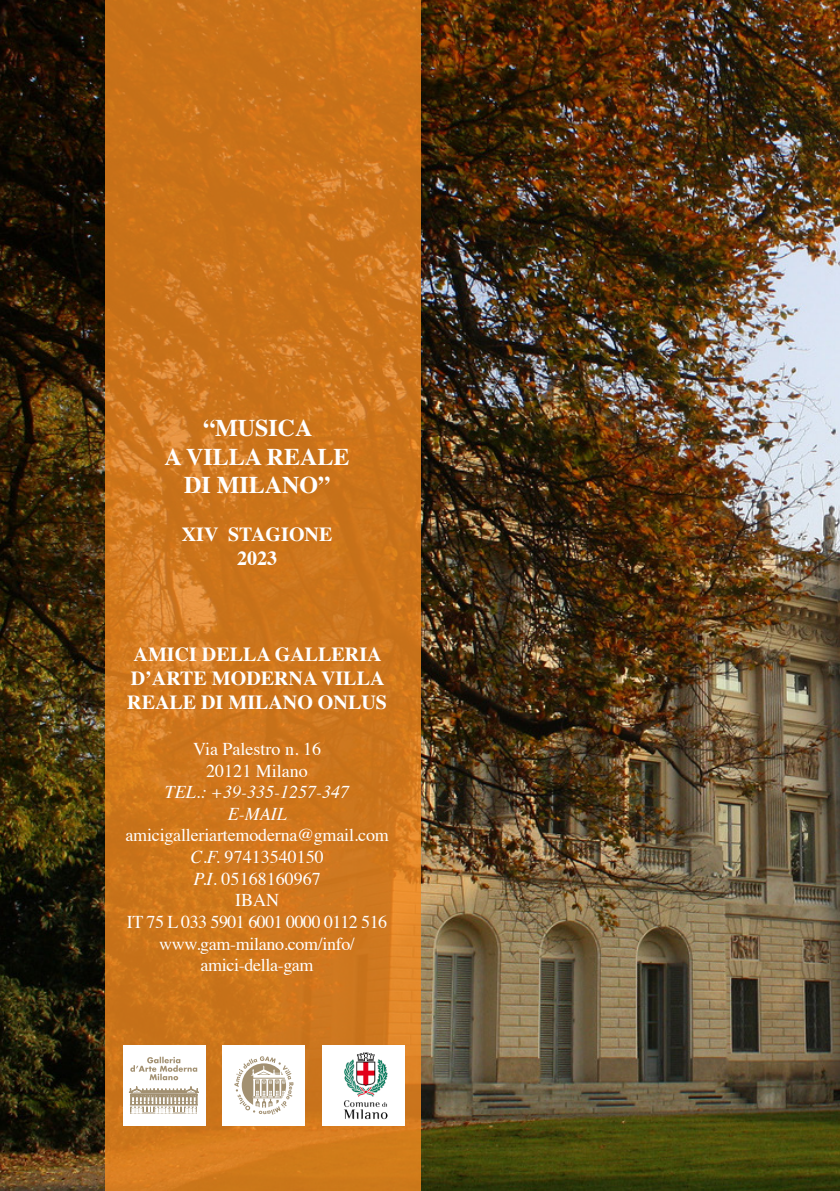
<style>
.page{position:relative;width:840px;height:1191px;background:#fff}
.page>*{position:absolute;margin:0;border:0;box-sizing:border-box;transform-origin:0 0}
.t1{font:700 24px "Times";color:#fff}
.t2{font:700 20px/24px "Times";color:#fff}
.t3{font:18px "Times";letter-spacing:-.01em;color:#fff}
.t4{font:italic 18px "Times";color:#fff}
.t5{font:18px "Times";letter-spacing:-.03em;color:#fff}
.s1{font-style:italic}
</style>
<div class="page">
<img style="left:0;top:0;width:839px;height:1191px">
<svg style="left:105px;top:0;width:315px;height:1191px;background:#cf771d"></svg>
<div style="left:223px;top:1045px;width:82px;height:80px;background:#fff"></div>
<svg style="left:234px;top:1056px;width:59px;height:58px"></svg>
<div style="left:123px;top:1045px;width:82px;height:80px;background:#fff"></div>
<svg style="left:128px;top:1086px;width:71px;height:26px"></svg>
<hr style="left:130px;top:1105px;width:67px;height:1px;background:#fff">
<svg style="left:130px;top:1056px;width:67px;height:24px"></svg>
<img style="left:322px;top:1045px;width:83px;height:80px">
<p class="t1" style="left:203px;top:404px;width:111px">“MUSICA</p>
<p class="t1" style="left:164px;top:433px;width:186px">A VILLA REALE</p>
<p class="t1" style="left:184px;top:462px;width:147px">DI MILANO”</p>
<p class="t2" style="left:182px;top:520px;width:152px">XIV STAGIONE</p>
<p class="t2" style="left:237px;top:544px;width:41px">2023</p>
<p class="t2" style="left:131px;top:640px;width:255px">AMICI DELLA GALLERIA<br>D’ARTE MODERNA VILLA</p>
<p class="t2" style="left:127px;top:688px;width:261px">REALE DI MILANO ONLUS</p>
<p class="t3" style="left:193px;top:732px;width:129px">Via Palestro n. 16</p>
<p class="t3" style="left:206px;top:753px;width:103px">20121 Milano</p>
<p class="t4" style="left:165px;top:776px;width:186px">TEL.: +39-335-1257-347</p>
<p class="t4" style="left:227px;top:798px;width:60px">E-MAIL</p>
<p class="t3" style="left:125px;top:818px;width:265px">amicigalleriartemoderna@gmail.com</p>
<p class="t3" style="left:190px;top:840px;width:135px"><span class="s1">C.F.</span> 97413540150</p>
<p class="t3" style="left:193px;top:861px;width:129px"><span class="s1">P.I.</span> 05168160967</p>
<p class="t3" style="left:235px;top:883px;width:45px">IBAN</p>
<p class="t5" style="left:127px;top:905px;width:261px">IT 75 L 033 5901 6001 0000 0112 516</p>
<p class="t3" style="left:159px;top:926px;width:197px">www.gam-milano.com/info/</p>
<p class="t3" style="left:200px;top:948px;width:114px">amici-della-gam</p>
</div>
